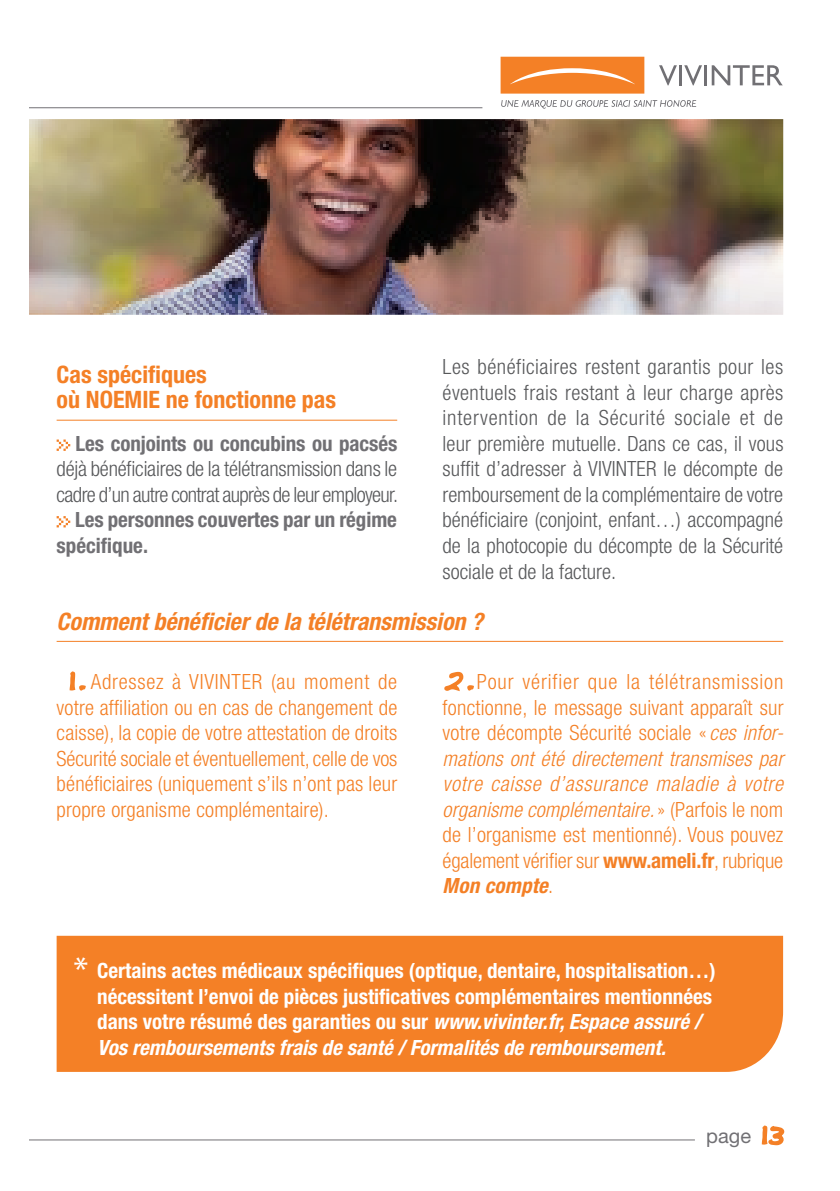
<style>
.page{position:relative;width:840px;height:1191px;background:#fff}
.page>*{position:absolute;margin:0;border:0;box-sizing:border-box;transform-origin:0 0}
.t1{font:italic 700 condensed 24px "Helvetica Neue LT Std";color:#f48026}
.t2{font:700 condensed 24px/25.6px "Helvetica Neue LT Std";color:#f48026}
.t3{font:300 condensed 21px/25.6px "Helvetica Neue LT Std";letter-spacing:.01em;color:#f48026;text-align:justify}
.t4{font:300 condensed 21px/25.6px "Helvetica Neue LT Std";letter-spacing:-.01em;color:#57585a}
.t5{font:700 condensed 21px/25.6px "Helvetica Neue LT Std";color:#fff}
.t6{font:700 condensed 21px/25.6px "Helvetica Neue LT Std";letter-spacing:-.005em;color:#717074}
.t7{font:20px "Helvetica Neue LT Std";color:#717074}
.s1{font-family:"Dakota";font-weight:400;font-stretch:normal;font-size:32px}
.s2{font-style:italic}
.s3{font-weight:700}
.s4{font-weight:700;font-style:italic}
.s5{font-family:"Myriad Pro";font-weight:400;font-stretch:normal;font-size:36px}
.s6{font-family:"Dakota";font-size:32px;color:#f48026}
</style>
<div class="page">
<hr style="left:0;top:107px;width:482px;height:1px;background:#717074">
<hr style="left:0;top:1139px;width:782px;height:1px;background:#717074">
<svg style="left:500px;top:57px;width:144px;height:37px;background:#f58c3a"></svg>
<svg style="left:501px;top:100px;width:194px;height:9px"></svg>
<svg style="left:659px;top:65px;width:17px;height:20px"></svg>
<hr style="left:678px;top:65px;width:3px;height:20px;background:#717074">
<svg style="left:684px;top:65px;width:17px;height:20px"></svg>
<hr style="left:704px;top:65px;width:2px;height:20px;background:#717074">
<svg style="left:711px;top:65px;width:71px;height:20px"></svg>
<div style="left:694px;top:1126px;width:100px;height:24px;background:#fff"></div>
<svg style="left:761px;top:1125px;width:24px;height:21px"></svg>
<img style="left:29px;top:119px;width:753px;height:302px">
<div style="left:0;top:57px;width:28px;height:1091px;background:#fff"></div>
<div style="left:57px;top:935px;width:725px;height:137px;background:#f48026"></div>
<hr style="left:57px;top:641px;width:725px;height:1px;background:#f48026">
<svg style="left:69px;top:671px;width:17px;height:20px"></svg>
<svg style="left:444px;top:671px;width:30px;height:21px"></svg>
<hr style="left:57px;top:420px;width:340px;height:1px;background:#f48026">
<svg style="left:57px;top:439px;width:13px;height:12px"></svg>
<svg style="left:57px;top:516px;width:13px;height:11px"></svg>
<p class="t2" style="left:57px;top:361px;width:281px">Cas spécifiques<br>où NOEMIE ne fonctionne pas</p>
<p class="t6" style="left:75px;top:430px;width:323px">Les conjoints ou concubins ou pacsés</p>
<p class="t4" style="left:57px;top:456px;width:343px">déjà bénéficiaires de la télétransmission dans le cadre d’un autre contrat auprès de leur employeur.</p>
<p class="t6" style="left:57px;top:507px;width:341px;text-indent:19px">Les personnes couvertes par un régime spécifique.</p>
<p class="t4" style="left:442px;top:354px;width:342px;text-align:justify">Les bénéficiaires restent garantis pour les éventuels frais restant à leur charge après intervention de la Sécurité sociale et de leur première mutuelle. Dans ce cas, il vous suffit d’adresser à VIVINTER le décompte de remboursement de la complémentaire de votre bénéficiaire (conjoint, enfant…) accompagné de la photocopie du décompte de la Sécurité sociale et de la facture.</p>
<p class="t1" style="left:57px;top:606px;width:427px">Comment bénéficier de la télétransmission ?</p>
<p class="t3" style="left:57px;top:668px;width:342px;text-indent:11px"><span class="s1">1.</span> Adressez à VIVINTER (au moment de votre affiliation ou en cas de changement de caisse), la copie de votre attestation de droits Sécurité sociale et éventuellement, celle de vos bénéficiaires (uniquement s’ils n’ont pas leur propre organisme complémentaire).</p>
<p class="t3" style="left:442px;top:668px;width:342px"><span class="s1">2.</span> Pour vérifier que la télétransmission fonctionne, le message suivant apparaît sur votre décompte Sécurité sociale « <span class="s2">ces infor&shy;mations ont été directement transmises par votre caisse d’assurance maladie à votre organisme complémentaire.</span>» (Parfois le nom de l’organisme est mentionné). Vous pouvez également vérifier sur <span class="s3">www.ameli.fr</span>, rubrique <span class="s4">Mon compte</span>.</p>
<p class="t5" style="left:97px;top:957px;width:619px;text-indent:-24px"><span class="s5">*</span> Certains actes médicaux spécifiques (optique, dentaire, hospitalisation…) nécessitent l’envoi de pièces justificatives complémentaires mentionnées dans votre résumé des garanties ou sur <span class="s2">www.vivinter.fr, Espace assuré / Vos remboursements frais de santé / Formalités de remboursement.</span></p>
<p class="t7" style="left:705px;top:1124px;width:78px">page <span class="s6">13</span></p>
</div>
